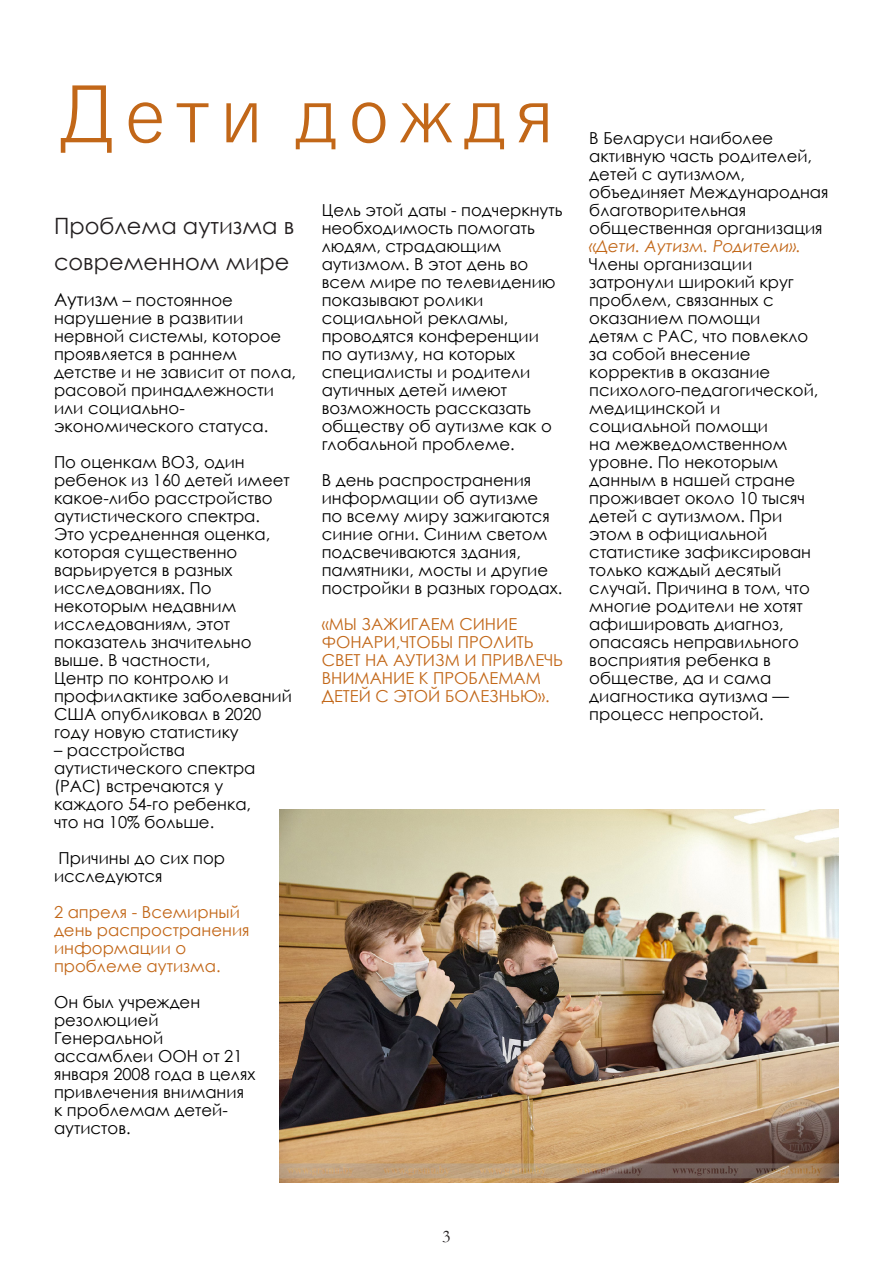
<style>
.page{position:relative;width:893px;height:1263px;background:#fff}
.page>*{position:absolute;margin:0;border:0;box-sizing:border-box;transform-origin:0 0}
.Текст{font:78px "Yu Gothic";letter-spacing:-.335em;color:#c26718}
.Текст-2{font:22.5px/36px "Century Gothic";color:#231f20}
.t1{font:18px "Garamond";color:#231f20}
.Текст-3{font:16.5px/18px "Century Gothic";color:#000001}
.Текст-4{font:16.5px/18px "Century Gothic";color:#c26718}
.s1{font-size:18px}
.s2{font-style:italic;color:#c26718}
</style>
<div class="page">
<img style="left:279px;top:810px;width:560px;height:373px">
<p class="Текст" style="left:48px;top:43px;width:526px">Дети дождя</p>
<p class="Текст-2" style="left:54px;top:208px;width:242px">Проблема аутизма в современном мире</p>
<p class="Текст-3" style="left:54px;top:291px;width:244px"><span class="s1">Аутизм</span> – постоянное нарушение в развитии нервной системы, которое проявляется в раннем детстве и не зависит от пола, расовой принадлежности или социально&shy;экономического статуса.</p>
<p class="Текст-3" style="left:54px;top:453px;width:239px">По оценкам ВОЗ, один ребенок из 160 детей имеет какое-либо расстройство аутистического спектра.<br>Это усредненная оценка, которая существенно варьируется в разных исследованиях. По некоторым недавним исследованиям, этот показатель значительно выше. В частности,<br>Центр по контролю и профилактике заболеваний<br>США опубликовал в 2020 году новую статистику</p>
<p class="Текст-3" style="left:54px;top:741px;width:203px">– расстройства аутистического спектра (РАС) встречаются у каждого 54-го ребенка, что на 10% больше.</p>
<p class="Текст-3" style="left:54px;top:849px;width:173px">Причины до сих пор исследуются</p>
<p class="Текст-4" style="left:54px;top:903px;width:197px">2 апреля - Всемирный день распространения информации о проблеме аутизма.</p>
<p class="Текст-3" style="left:54px;top:993px;width:203px">Он был учрежден резолюцией<br>Генеральной ассамблеи ООН от 21 января 2008 года в целях привлечения внимания к проблемам детей&shy;аутистов.</p>
<p class="Текст-3" style="left:322px;top:201px;width:242px">Цель этой даты - подчеркнуть необходимость помогать людям, страдающим аутизмом. В этот день во всем мире по телевидению показывают ролики социальной рекламы, проводятся конференции по аутизму, на которых специалисты и родители аутичных детей имеют возможность рассказать обществу об аутизме как о глобальной проблеме.</p>
<p class="Текст-3" style="left:322px;top:471px;width:242px">В день распространения информации об аутизме по всему миру зажигаются синие огни. Синим светом подсвечиваются здания, памятники, мосты и другие постройки в разных городах.</p>
<p class="Текст-4" style="left:322px;top:615px;width:243px">«МЫ ЗАЖИГАЕМ СИНИЕ<br>ФОНАРИ,ЧТОБЫ ПРОЛИТЬ<br>СВЕТ НА АУТИЗМ И ПРИВЛЕЧЬ<br>ВНИМАНИЕ К ПРОБЛЕМАМ<br>ДЕТЕЙ С ЭТОЙ БОЛЕЗНЬЮ».</p>
<p class="Текст-3" style="left:589px;top:129px;width:241px">В Беларуси наиболее активную часть родителей, детей с аутизмом, объединяет Международная благотворительная общественная организация <span class="s2">«Дети. Аутизм. Родители».<br></span>Члены организации затронули широкий круг проблем, связанных с оказанием помощи<br>детям с РАС, что повлекло за собой внесение корректив в оказание психолого-педагогической, медицинской и<br>социальной помощи<br>на межведомственном уровне. По некоторым данным в нашей стране проживает около 10 тысяч детей с аутизмом. При этом в официальной статистике зафиксирован только каждый десятый случай. Причина в том, что многие родители не хотят афишировать диагноз, опасаясь неправильного восприятия ребенка в обществе, да и сама диагностика аутизма — процесс непростой.</p>
<p class="t1" style="left:442px;top:1224px;width:10px">3</p>
</div>
